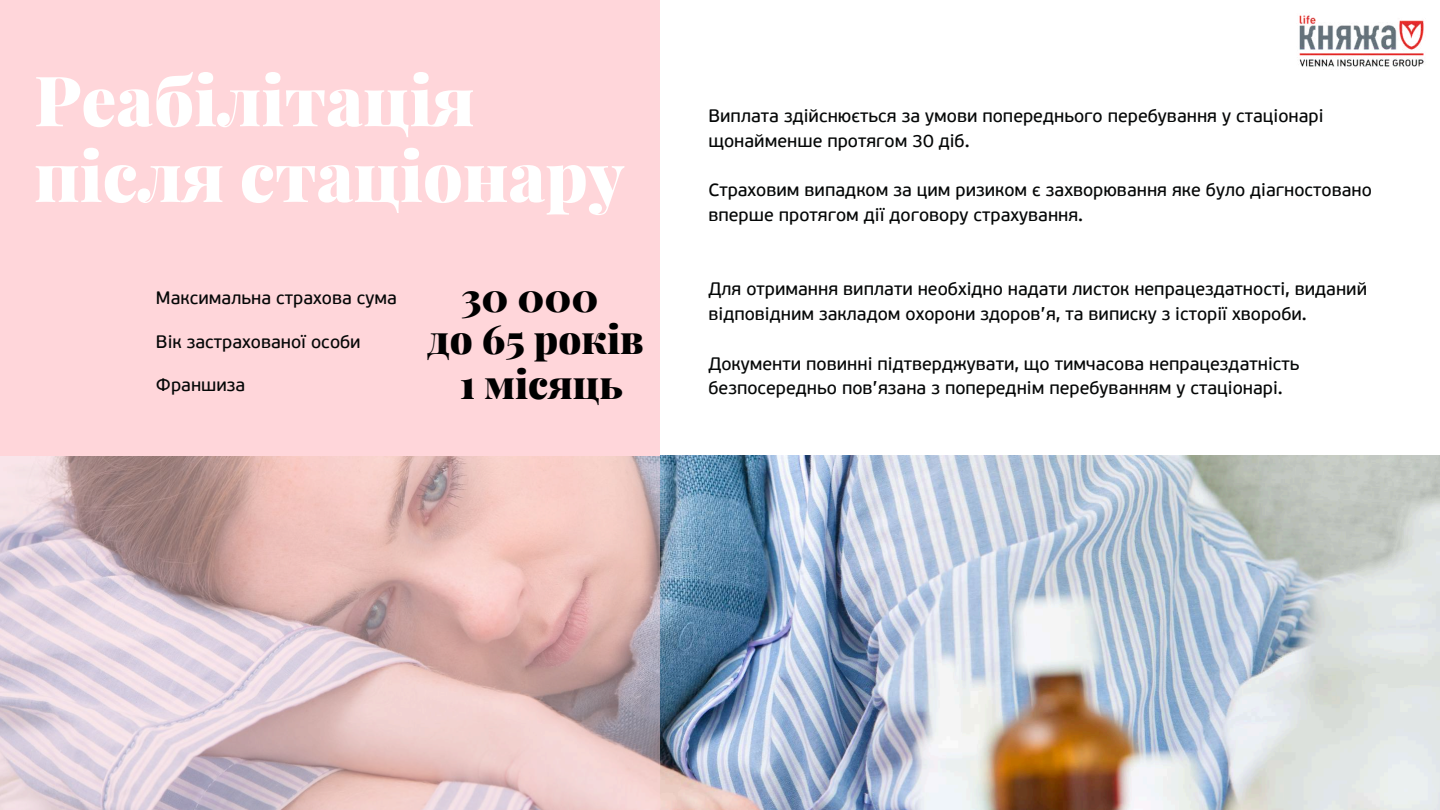
<style>
.page{position:relative;width:1440px;height:810px;background:#fff}
.page>*{position:absolute;margin:0;border:0;box-sizing:border-box;transform-origin:0 0}
.t1{font:900 69.5px/75.8px "Playfair Display";color:#fff}
.t2{font:900 40px "Playfair Display";color:#000}
.t3{font:18px/24.8px "PF Beau Sans Pro Bbook";color:#050707}
</style>
<div class="page">
<img style="left:660px;top:456px;width:780px;height:354px">
<div style="left:0;top:0;width:660px;height:456px;background:#ffd6da"></div>
<svg style="left:0;top:456px;width:660px;height:354px"></svg>
<img style="left:1299px;top:15px;width:125px;height:53px">
<h1 class="t1" style="left:34px;top:60px;width:592px">Реабілітація після стаціонару</h1>
<p class="t3" style="left:156px;top:287px;width:243px">Максимальна страхова сума</p>
<h2 class="t2" style="left:461px;top:269px;width:139px">30 000</h2>
<p class="t3" style="left:156px;top:332px;width:206px">Вік застрахованої особи</p>
<h2 class="t2" style="left:427px;top:311px;width:218px">до 65 років</h2>
<p class="t3" style="left:156px;top:374px;width:91px">Франшиза</p>
<h2 class="t2" style="left:460px;top:356px;width:165px">1 місяць</h2>
<p class="t3" style="left:708px;top:105px;width:617px">Виплата здійснюється за умови попереднього перебування у стаціонарі щонайменше протягом 30 діб.</p>
<p class="t3" style="left:708px;top:179px;width:665px">Страховим випадком за цим ризиком є захворювання яке було діагностовано вперше протягом дії договору страхування.</p>
<p class="t3" style="left:708px;top:278px;width:660px">Для отримання виплати необхідно надати листок непрацездатності, виданий відповідним закладом охорони здоров’я, та виписку з історії хвороби.</p>
<p class="t3" style="left:708px;top:353px;width:593px">Документи повинні підтверджувати, що тимчасова непрацездатність безпосередньо пов’язана з попереднім перебуванням у стаціонарі.</p>
</div>
